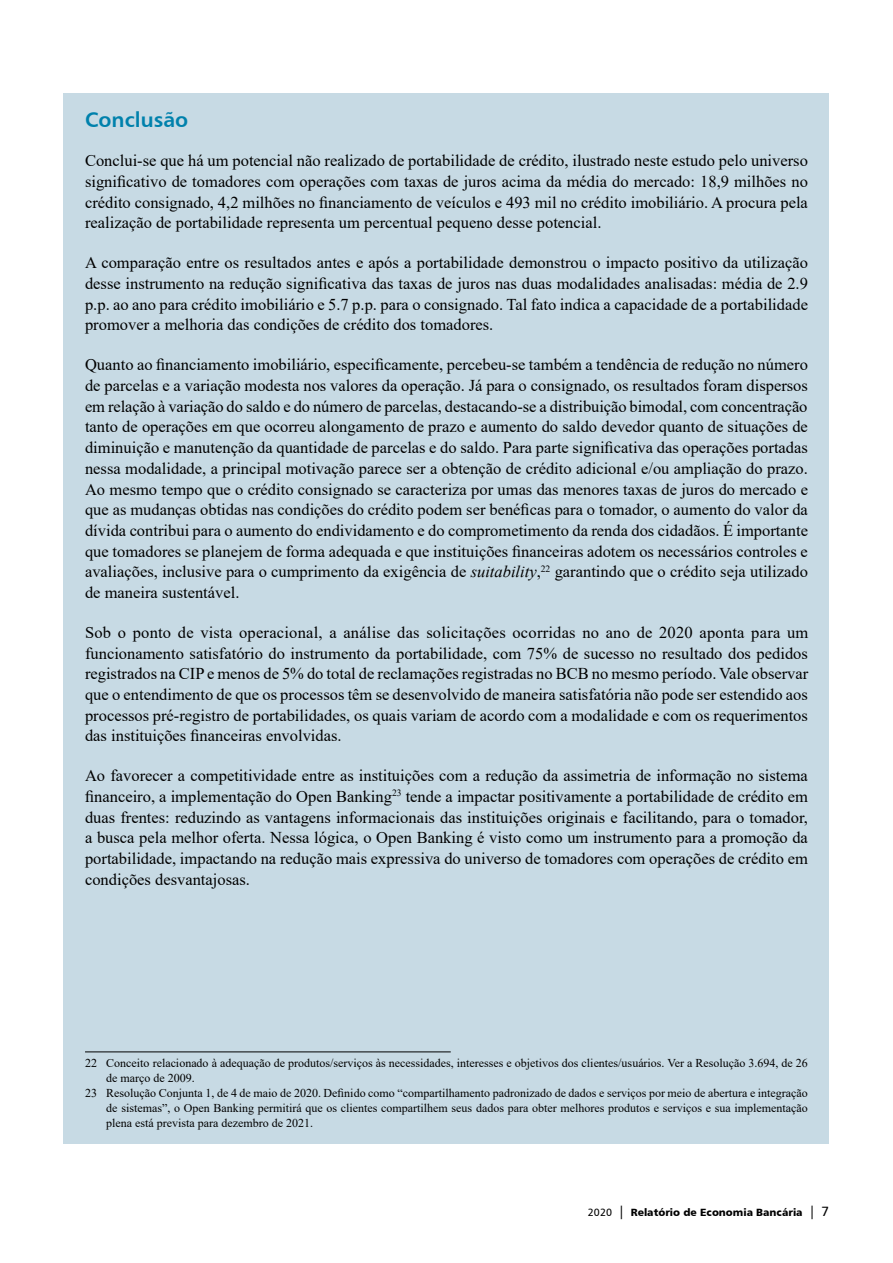
<style>
.page{position:relative;width:893px;height:1263px;background:#fff}
.page>*{position:absolute;margin:0;border:0;box-sizing:border-box;transform-origin:0 0}
.t1{font:21px "Humanist 777 BT Bold B";color:#0081ac}
.t2{font:16.5px/20.7px "Times New Roman";color:#000;text-align:justify}
.t3{font:12px "Times New Roman";color:#000}
.t4{font:10.5px "Humanist 777 BT Black B";color:#000}
.s1{font-style:italic}
.s2{font-family:"Humanist 777 BT Roman B"}
.s3{font-family:"Humanist 777 BT Roman B";font-size:13.5px}
</style>
<div class="page">
<div style="left:64px;top:94px;width:765px;height:1050px;background:#c7dae4"></div>
<hr style="left:85px;top:1051px;width:366px;height:1px;background:#000">
<p class="t1" style="left:85px;top:106px;width:105px">Conclusão</p>
<p class="t2" style="left:85px;top:150px;width:724px">Conclui-se que há um potencial não realizado de portabilidade de crédito, ilustrado neste estudo pelo universo significativo de tomadores com operações com taxas de juros acima da média do mercado: 18,9 milhões no crédito consignado, 4,2 milhões no financiamento de veículos e 493 mil no crédito imobiliário. A procura pela realização de portabilidade representa um percentual pequeno desse potencial.</p>
<p class="t2" style="left:85px;top:252px;width:724px">A comparação entre os resultados antes e após a portabilidade demonstrou o impacto positivo da utilização desse instrumento na redução significativa das taxas de juros nas duas modalidades analisadas: média de 2.9 p.p. ao ano para crédito imobiliário e 5.7 p.p. para o consignado. Tal fato indica a capacidade de a portabilidade promover a melhoria das condições de crédito dos tomadores.</p>
<p class="t2" style="left:85px;top:354px;width:724px">Quanto ao financiamento imobiliário, especificamente, percebeu-se também a tendência de redução no número de parcelas e a variação modesta nos valores da operação. Já para o consignado, os resultados foram dispersos em relação à variação do saldo e do número de parcelas, destacando-se a distribuição bimodal, com concentração tanto de operações em que ocorreu alongamento de prazo e aumento do saldo devedor quanto de situações de diminuição e manutenção da quantidade de parcelas e do saldo. Para parte significativa das operações portadas nessa modalidade, a principal motivação parece ser a obtenção de crédito adicional e/ou ampliação do prazo.<br>Ao mesmo tempo que o crédito consignado se caracteriza por umas das menores taxas de juros do mercado e que as mudanças obtidas nas condições do crédito podem ser benéficas para o tomador, o aumento do valor da dívida contribui para o aumento do endividamento e do comprometimento da renda dos cidadãos. É importante que tomadores se planejem de forma adequada e que instituições financeiras adotem os necessários controles e avaliações, inclusive para o cumprimento da exigência de <span class="s1">suitability</span>,<sup>22</sup> garantindo que o crédito seja utilizado de maneira sustentável.</p>
<p class="t2" style="left:85px;top:621px;width:725px">Sob o ponto de vista operacional, a análise das solicitações ocorridas no ano de 2020 aponta para um funcionamento satisfatório do instrumento da portabilidade, com 75% de sucesso no resultado dos pedidos registrados na CIP e menos de 5% do total de reclamações registradas no BCB no mesmo período. Vale observar que o entendimento de que os processos têm se desenvolvido de maneira satisfatória não pode ser estendido aos processos pré-registro de portabilidades, os quais variam de acordo com a modalidade e com os requerimentos das instituições financeiras envolvidas.</p>
<p class="t2" style="left:85px;top:765px;width:724px">Ao favorecer a competitividade entre as instituições com a redução da assimetria de informação no sistema financeiro, a implementação do Open Banking<sup>23</sup> tende a impactar positivamente a portabilidade de crédito em duas frentes: reduzindo as vantagens informacionais das instituições originais e facilitando, para o tomador, a busca pela melhor oferta. Nessa lógica, o Open Banking é visto como um instrumento para a promoção da portabilidade, impactando na redução mais expressiva do universo de tomadores com operações de crédito em condições desvantajosas.</p>
<p class="t3" style="left:85px;top:1054px;width:724px">22 Conceito relacionado à adequação de produtos/serviços às necessidades, interesses e objetivos dos clientes/usuários. Ver a Resolução 3.694, de 26</p>
<p class="t3" style="left:106px;top:1069px;width:90px">de março de 2009.</p>
<p class="t3" style="left:85px;top:1084px;width:724px">23 Resolução Conjunta 1, de 4 de maio de 2020. Definido como “compartilhamento padronizado de dados e serviços por meio de abertura e integração</p>
<p class="t3" style="left:106px;top:1099px;width:703px">de sistemas”, o Open Banking permitirá que os clientes compartilhem seus dados para obter melhores produtos e serviços e sua implementação</p>
<p class="t3" style="left:106px;top:1114px;width:208px">plena está prevista para dezembro de 2021.</p>
<p class="t4" style="left:588px;top:1205px;width:243px"><span class="s2">2020</span> <span class="s3">|</span> Relatório de Economia Bancária <span class="s3">| 7</span></p>
</div>
